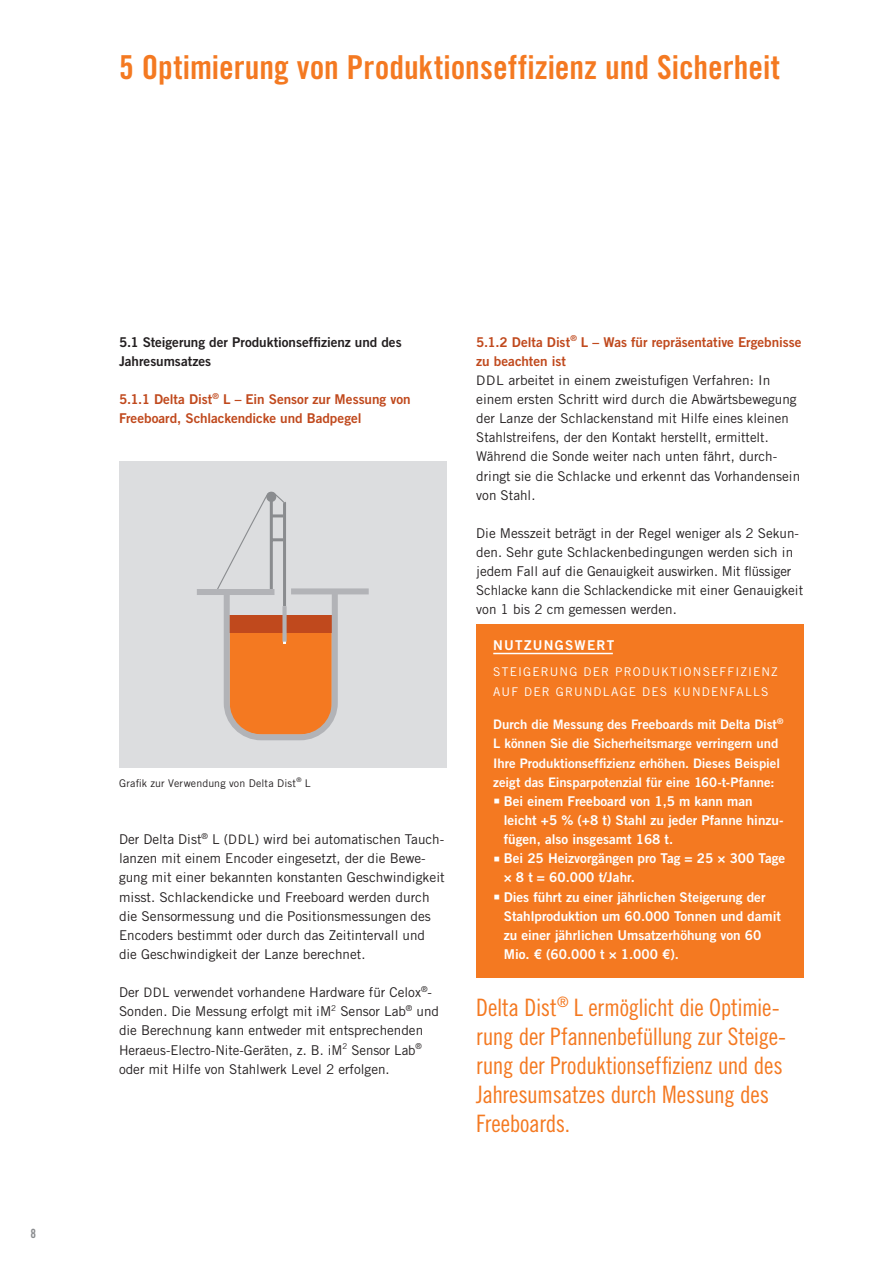
<style>
.page{position:relative;width:893px;height:1263px;background:#fff}
.page>*{position:absolute;margin:0;border:0;box-sizing:border-box;transform-origin:0 0}
.HER_brochure_H1{font:33px "Trade Gothic LT Pro Bd Cn 20";color:#f47921}
.HER_brochure_Highlight_Orange{font:24px/28.8px "Trade Gothic LT Pro Cn 18";letter-spacing:-.015em;color:#f47921}
.HER_brochure_copy{font:13.5px/19.2px "Trade Gothic LT Pro";color:#231f20}
.HER_brochure_Box_H1{font:13.5px/19.2px "Trade Gothic LT Pro Bd 2";color:#fff}
.HER_brochure_H3{font:13.5px/19.2px "Trade Gothic LT Pro Bd 2";letter-spacing:-.005em;color:#c0491d}
.HER_brochure_H2{font:13.5px/19.2px "Trade Gothic LT Pro Bd 2";letter-spacing:-.005em;color:#231f20}
.HER_brochure_Box_H1-2{font:13.5px "Trade Gothic LT Pro Bd 2";letter-spacing:.09em;color:#fff}
.HER_brochure_Box_Copy_white{font:13.2px/19.2px "Trade Gothic LT Pro Bd 2";letter-spacing:-.005em;color:#fff}
.t1{font:12.75px "Trade Gothic LT Pro Bd Cn 20";color:#8a8c8f}
.HER_brochure_Box_H2{font:12px/19.2px "Trade Gothic LT Pro";letter-spacing:.095em;color:#fff}
.HER_brochure_legend_BU{font:10.65px "Trade Gothic LT Pro";letter-spacing:.015em;color:#231f20}
.s1{font-size:13.05px}
.s2{font-family:"Arial";font-size:21px}
</style>
<div class="page">
<div style="left:476px;top:624px;width:328px;height:354px;background:#f47921"></div>
<hr style="left:493px;top:653px;width:120px;height:1px;background:#fff">
<div style="left:119px;top:461px;width:327px;height:306px;background:#dcdddf"></div>
<div style="left:197px;top:589px;width:77px;height:6px;background:#b2b3b7"></div>
<div style="left:291px;top:588px;width:78px;height:6px;background:#b2b3b7"></div>
<svg style="left:217px;top:491px;width:124px;height:250px"></svg>
<div style="left:282px;top:606px;width:5px;height:36px;background:#b2b3b7"></div>
<p class="HER_brochure_H1" style="left:119px;top:47px;width:662px">5 Optimierung von Produktionseffizienz und Sicherheit</p>
<p class="t1" style="left:31px;top:1226px;width:7px">8</p>
<p class="HER_brochure_H2" style="left:119px;top:332px;width:284px">5.1 Steigerung der Produktionseffizienz und des<br>Jahresumsatzes</p>
<p class="HER_brochure_H3" style="left:119px;top:389px;width:293px">5.1.1 Delta Dist<sup>®</sup> L – Ein Sensor zur Messung von<br>Freeboard, Schlackendicke und Badpegel</p>
<p class="HER_brochure_legend_BU" style="left:119px;top:776px;width:193px">Grafik zur Verwendung von Delta Dist<sup>®</sup> L</p>
<p class="HER_brochure_copy" style="left:119px;top:829px;width:327px">Der Delta Dist<sup>®</sup> L (<span class="s1">DDL</span>) wird bei automatischen Tauch&shy;lanzen mit einem Encoder eingesetzt, der die Bewe&shy;gung mit einer bekannten konstanten Geschwindigkeit misst. Schlackendicke und Freeboard werden durch die Sensormessung und die Positionsmessungen des Encoders bestimmt oder durch das Zeitintervall und die Geschwindigkeit der Lanze berechnet.</p>
<p class="HER_brochure_copy" style="left:119px;top:983px;width:322px">Der <span class="s1">DDL</span> verwendet vorhandene Hardware für Celox<sup>®</sup>- Sonden. Die Messung erfolgt mit iM<sup>2</sup> Sensor Lab<sup>®</sup> und die Berechnung kann entweder mit entsprechenden Heraeus-Electro-Nite-Geräten, z. B. iM<sup>2</sup> Sensor Lab<sup>® </sup>oder mit Hilfe von Stahlwerk Level 2 erfolgen.</p>
<p class="HER_brochure_H3" style="left:476px;top:332px;width:327px">5.1.2 Delta Dist<sup>®</sup> L – Was für repräsentative Ergebnisse zu beachten ist</p>
<p class="HER_brochure_copy" style="left:476px;top:370px;width:325px"><span class="s1">DDL</span> arbeitet in einem zweistufigen Verfahren: In einem ersten Schritt wird durch die Abwärtsbewegung der Lanze der Schlackenstand mit Hilfe eines kleinen Stahlstreifens, der den Kontakt herstellt, ermittelt.<br>Während die Sonde weiter nach unten fährt, durch&shy;dringt sie die Schlacke und erkennt das Vorhandensein von Stahl.</p>
<p class="HER_brochure_copy" style="left:476px;top:523px;width:328px">Die Messzeit beträgt in der Regel weniger als 2 Sekun&shy;den. Sehr gute Schlackenbedingungen werden sich in jedem Fall auf die Genauigkeit auswirken. Mit flüssiger Schlacke kann die Schlackendicke mit einer Genauigkeit von 1 bis 2 cm gemessen werden.</p>
<p class="HER_brochure_Box_H1-2" style="left:493px;top:636px;width:122px">NUTZUNGSWERT</p>
<p class="HER_brochure_Box_H2" style="left:493px;top:662px;width:286px">STEIGERUNG DER PRODUKTIONSEFFIZIENZ<br>AUF DER GRUNDLAGE DES KUNDENFALLS</p>
<p class="HER_brochure_Box_Copy_white" style="left:493px;top:715px;width:292px">Durch die Messung des Freeboards mit Delta Dist<sup>® </sup>L können Sie die Sicherheitsmarge verringern und Ihre Produktionseffizienz erhöhen. Dieses Beispiel zeigt das Einsparpotenzial für eine 160-t-Pfanne:</p>
<p class="HER_brochure_Box_H1" style="left:504px;top:791px;width:281px;text-indent:-10px"><span class="s2">▪</span> Bei einem Freeboard von 1,5 m kann man leicht +5 % (+8 t) Stahl zu jeder Pfanne hinzu&shy;fügen, also insgesamt 168 t.</p>
<p class="HER_brochure_Box_H1" style="left:504px;top:849px;width:283px;text-indent:-10px"><span class="s2">▪</span> Bei 25 Heizvorgängen pro Tag = 25 × 300 Tage × 8 t = 60.000 t/Jahr.</p>
<p class="HER_brochure_Box_H1" style="left:504px;top:887px;width:279px;text-indent:-10px"><span class="s2">▪</span> Dies führt zu einer jährlichen Steigerung der Stahlproduktion um 60.000 Tonnen und damit zu einer jährlichen Umsatzerhöhung von 60<br>Mio. € (60.000 t × 1.000 €).</p>
<p class="HER_brochure_Highlight_Orange" style="left:476px;top:993px;width:311px">Delta Dist<sup>®</sup> L ermöglicht die Optimie&shy;rung der Pfannenbefüllung zur Steige&shy;rung der Produktionseffizienz und des<br>Jahresumsatzes durch Messung des<br>Freeboards.</p>
</div>
